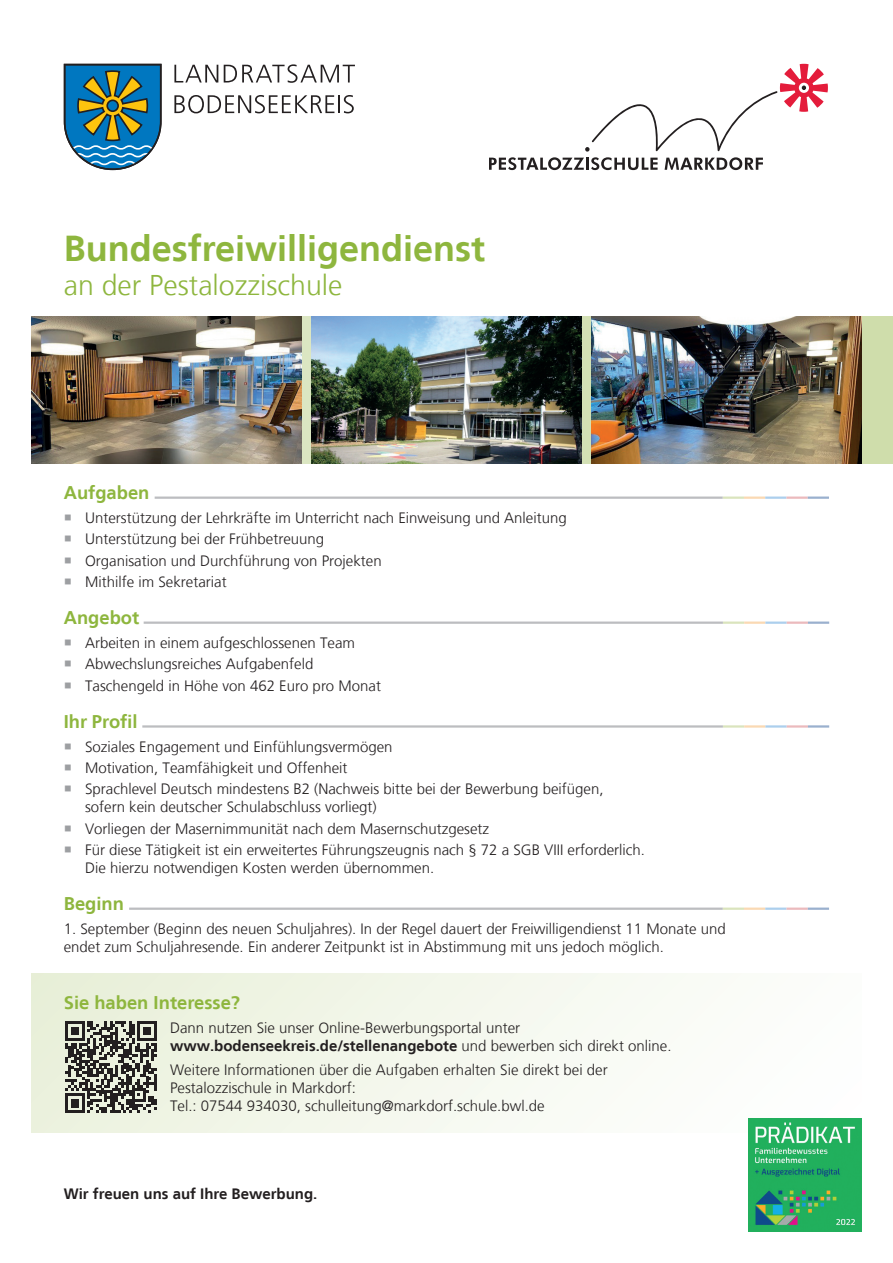
<style>
.page{position:relative;width:893px;height:1263px;background:#fff}
.page>*{position:absolute;margin:0;border:0;box-sizing:border-box;transform-origin:0 0}
.t1{font:700 36px "Frutiger LT";color:#8eb63e}
.t2{font:300 28.5px "Frutiger LT";color:#8eb63e}
.t3{font:700 18.3px "Frutiger LT";color:#8eb63e}
.t4{font:300 15px/18px "Frutiger LT";color:#231f20}
.t5{font:700 15px "Frutiger LT";color:#231f20}
.s1{color:#9d9fa2}
.s2{font-weight:700}
</style>
<div class="page">
<div style="left:32px;top:973px;width:829px;height:159px;background:linear-gradient(to right,#eaf0db,#feffff)"></div>
<svg style="left:301px;top:317px;width:592px;height:147px;background:#c5d1a6"></svg>
<svg style="left:174px;top:65px;width:44px;height:18px"></svg>
<svg style="left:224px;top:64px;width:131px;height:19px"></svg>
<svg style="left:174px;top:95px;width:180px;height:18px"></svg>
<svg style="left:64px;top:64px;width:98px;height:106px;background:#4a8595"></svg>
<img style="left:32px;top:317px;width:269px;height:147px">
<img style="left:592px;top:317px;width:269px;height:147px">
<img style="left:312px;top:317px;width:269px;height:147px">
<hr style="left:723px;top:496px;width:21px;height:3px;background:#dae4bd">
<hr style="left:744px;top:496px;width:21px;height:3px;background:#fad9b3">
<hr style="left:765px;top:496px;width:21px;height:3px;background:#accfed">
<hr style="left:786px;top:496px;width:22px;height:3px;background:#ebbabd">
<hr style="left:808px;top:496px;width:21px;height:3px;background:#9ab0ce">
<hr style="left:155px;top:496px;width:568px;height:3px;background:#bcbdc0">
<hr style="left:723px;top:621px;width:21px;height:3px;background:#dae4bd">
<hr style="left:744px;top:621px;width:21px;height:3px;background:#fad9b3">
<hr style="left:765px;top:621px;width:22px;height:3px;background:#accfed">
<hr style="left:787px;top:621px;width:21px;height:3px;background:#ebbabd">
<hr style="left:808px;top:621px;width:21px;height:3px;background:#9ab0ce">
<hr style="left:144px;top:621px;width:579px;height:3px;background:#bcbdc0">
<hr style="left:723px;top:725px;width:21px;height:3px;background:#dae4bd">
<hr style="left:744px;top:725px;width:21px;height:3px;background:#fad9b3">
<hr style="left:765px;top:725px;width:22px;height:3px;background:#accfed">
<hr style="left:787px;top:725px;width:21px;height:3px;background:#ebbabd">
<hr style="left:808px;top:725px;width:21px;height:3px;background:#9ab0ce">
<hr style="left:142px;top:725px;width:581px;height:3px;background:#bcbdc0">
<hr style="left:723px;top:907px;width:21px;height:3px;background:#dae4bd">
<hr style="left:744px;top:907px;width:21px;height:3px;background:#fad9b3">
<hr style="left:765px;top:907px;width:21px;height:3px;background:#accfed">
<hr style="left:786px;top:907px;width:22px;height:3px;background:#ebbabd">
<hr style="left:808px;top:907px;width:21px;height:3px;background:#9ab0ce">
<hr style="left:129px;top:907px;width:594px;height:3px;background:#bcbdc0">
<svg style="left:489px;top:64px;width:339px;height:106px"></svg>
<svg style="left:65px;top:1021px;width:92px;height:92px;background:#7a7a72"></svg>
<img style="left:749px;top:1119px;width:112px;height:112px">
<h1 class="t1" style="left:64px;top:227px;width:423px">Bundesfreiwilligendienst</h1>
<h2 class="t2" style="left:64px;top:269px;width:280px">an der Pestalozzischule</h2>
<p class="t3" style="left:64px;top:482px;width:87px">Aufgaben</p>
<p class="t4" style="left:64px;top:509px;width:504px"><span class="s1">○</span> Unterstützung der Lehrkräfte im Unterricht nach Einweisung und Anleitung</p>
<p class="t4" style="left:64px;top:530px;width:262px"><span class="s1">○</span> Unterstützung bei der Frühbetreuung</p>
<p class="t4" style="left:64px;top:552px;width:319px"><span class="s1">○</span> Organisation und Durchführung von Projekten</p>
<p class="t4" style="left:64px;top:573px;width:164px"><span class="s1">○</span> Mithilfe im Sekretariat</p>
<p class="t3" style="left:64px;top:607px;width:77px">Angebot</p>
<p class="t4" style="left:64px;top:634px;width:293px"><span class="s1">○</span> Arbeiten in einem aufgeschlossenen Team</p>
<p class="t4" style="left:64px;top:655px;width:251px"><span class="s1">○</span> Abwechslungsreiches Aufgabenfeld</p>
<p class="t4" style="left:64px;top:677px;width:319px"><span class="s1">○</span> Taschengeld in Höhe von 462 Euro pro Monat</p>
<p class="t3" style="left:64px;top:710px;width:75px">Ihr Profil</p>
<p class="t4" style="left:64px;top:738px;width:330px"><span class="s1">○</span> Soziales Engagement und Einfühlungsvermögen</p>
<p class="t4" style="left:64px;top:759px;width:285px"><span class="s1">○</span> Motivation, Teamfähigkeit und Offenheit</p>
<p class="t4" style="left:85px;top:780px;width:520px;text-indent:-21px"><span class="s1">○</span> Sprachlevel Deutsch mindestens B2 (Nachweis bitte bei der Bewerbung beifügen, sofern kein deutscher Schulabschluss vorliegt)</p>
<p class="t4" style="left:64px;top:820px;width:427px"><span class="s1">○</span> Vorliegen der Masernimmunität nach dem Masernschutzgesetz</p>
<p class="t4" style="left:85px;top:841px;width:562px;text-indent:-21px"><span class="s1">○</span> Für diese Tätigkeit ist ein erweitertes Führungszeugnis nach § 72 a SGB VIII erforderlich.<br>Die hierzu notwendigen Kosten werden übernommen.</p>
<p class="t3" style="left:64px;top:893px;width:62px">Beginn</p>
<p class="t4" style="left:64px;top:920px;width:663px">1. September (Beginn des neuen Schuljahres). In der Regel dauert der Freiwilligendienst 11 Monate und endet zum Schuljahresende. Ein anderer Zeitpunkt ist in Abstimmung mit uns jedoch möglich.</p>
<p class="t3" style="left:64px;top:991px;width:178px">Sie haben Interesse?</p>
<p class="t4" style="left:170px;top:1019px;width:503px">Dann nutzen Sie unser Online-Bewerbungsportal unter <span class="s2">www.bodenseekreis.de/stellenangebote</span> und bewerben sich direkt online.</p>
<p class="t4" style="left:170px;top:1061px;width:439px">Weitere Informationen über die Aufgaben erhalten Sie direkt bei der<br>Pestalozzischule in Markdorf:<br>Tel.: 07544 934030, schulleitung@markdorf.schule.bwl.de</p>
<p class="t5" style="left:64px;top:1185px;width:255px">Wir freuen uns auf Ihre Bewerbung.</p>
</div>
